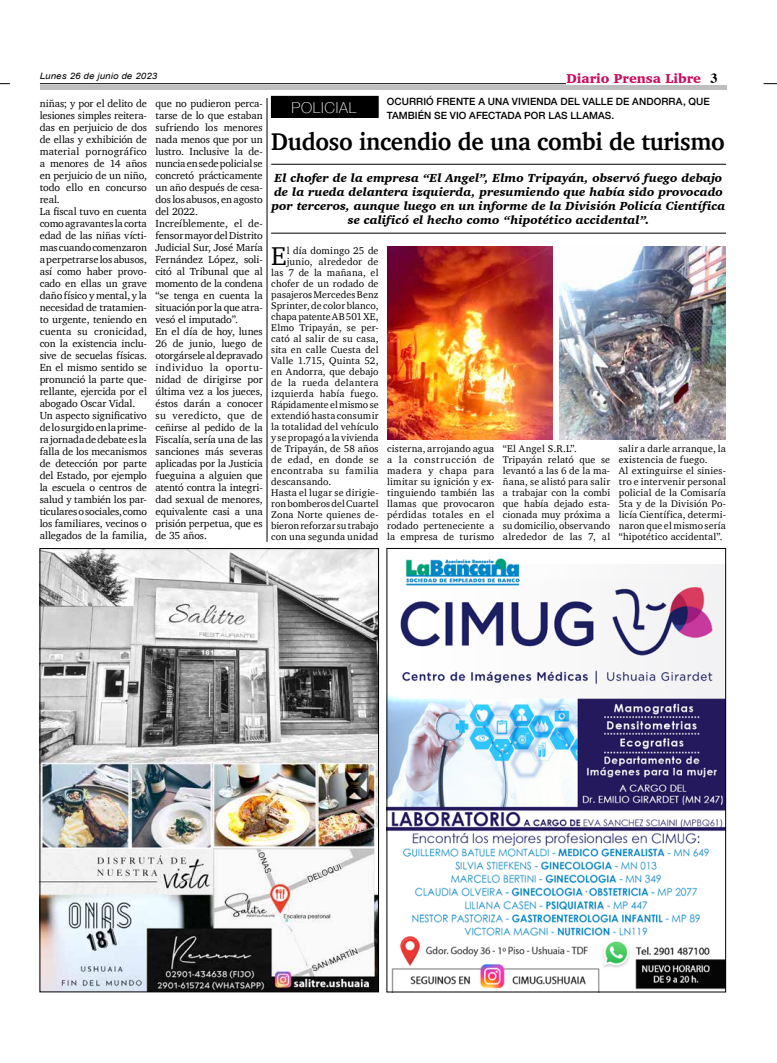
<style>
.page{position:relative;width:777px;height:1063px;background:#fff}
.page>*{position:absolute;margin:0;border:0;box-sizing:border-box;transform-origin:0 0}
.t1{font:26.4px "Charter";color:#000}
.t2{font:700 24.7px "Charter";letter-spacing:-.01em;color:#000;scale:.95 1}
.t3{font:100 15px "Helvetica Neue";letter-spacing:.05em;color:#fff}
.t4{font:700 14px "Times";color:#000}
.t5{font:900 13.2px "Charter";color:#c80c5f}
.t6{font:italic 900 12px/14px "Charter";letter-spacing:.005em;color:#000;text-align:center}
.t7{font:10.5px/12px "Charter";letter-spacing:-.005em;color:#000}
.t8{font:10px/11px "Charter";letter-spacing:.015em;color:#000}
.t9{font:500 10px/14px "Helvetica Neue";letter-spacing:.01em;color:#000}
.t10{font:10px "Charter";letter-spacing:-.005em;color:#000}
.t11{font:10px "Charter";letter-spacing:.04em;color:#000}
.t12{font:italic 8.8px "Arial";letter-spacing:.01em;color:#000;scale:1.11 1}
</style>
<div class="page">
<hr style="left:40px;top:83px;width:526px;height:1px;background:#000">
<hr style="left:40px;top:85px;width:686px;height:4px;background:#bcbec0">
<svg style="left:763px;top:83px;width:14px;height:1px"></svg>
<img style="left:389px;top:558px;width:334px;height:432px">
<img style="left:42px;top:550px;width:335px;height:440px">
<div style="left:40px;top:548px;width:339px;height:444px;border:1px solid #000"></div>
<hr style="left:267px;top:98px;width:1px;height:444px;background:#000">
<div style="left:271px;top:96px;width:107px;height:21px;background:#000"></div>
<hr style="left:271px;top:164px;width:455px;height:1px;background:#000">
<hr style="left:271px;top:233px;width:455px;height:1px;background:#000">
<img style="left:560px;top:246px;width:165px;height:193px">
<img style="left:387px;top:246px;width:166px;height:193px">
<p class="t12" style="left:40px;top:70px;width:108px">Lunes 26 de junio de 2023</p>
<p class="t5" style="left:566px;top:71px;width:136px">Diario Prensa Libre</p>
<p class="t7" style="left:40px;top:97px;width:109px">niñas; y por el delito de lesiones simples reitera&shy;das en perjuicio de dos de ellas y exhibición de material pornográfico a menores de 14 años en perjuicio de un niño, todo ello en concurso real.<br>La fiscal tuvo en cuenta como agravantes la corta edad de las niñas vícti&shy;mas cuando comenzaron a perpetrarse los abusos, así como haber provo&shy;cado en ellas un grave daño físico y mental, y la necesidad de tratamien&shy;to urgente, teniendo en cuenta su cronicidad, con la existencia inclu&shy;sive de secuelas físicas.<br>En el mismo sentido se pronunció la parte que&shy;rellante, ejercida por el abogado Oscar Vidal.<br>Un aspecto significativo de lo surgido en la prime&shy;ra jornada de debate es la falla de los mecanismos de detección por parte del Estado, por ejemplo la escuela o centros de salud y también los par&shy;ticulares o sociales, como los familiares, vecinos o allegados de la familia,</p>
<p class="t7" style="left:155px;top:97px;width:109px">que no pudieron perca&shy;tarse de lo que estaban sufriendo los menores nada menos que por un lustro. Inclusive la de&shy;nuncia en sede policial se concretó prácticamente un año después de cesa&shy;dos los abusos, en agosto del 2022.<br>Increíblemente, el de&shy;fensor mayor del Distrito<br>Judicial Sur, José María<br>Fernández López, soli&shy;citó al Tribunal que al momento de la condena “se tenga en cuenta la situación por la que atra&shy;vesó el imputado”.<br>En el día de hoy, lunes<br>26 de junio, luego de otorgársele al depravado individuo la oportu&shy;nidad de dirigirse por última vez a los jueces, éstos darán a conocer su veredicto, que de ceñirse al pedido de la<br>Fiscalía, sería una de las sanciones más severas aplicadas por la Justicia fueguina a alguien que atentó contra la integri&shy;dad sexual de menores, equivalente casi a una prisión perpetua, que es de 35 años.</p>
<h3 class="t4" style="left:710px;top:65px;width:8px">3</h3>
<h3 class="t3" style="left:291px;top:96px;width:66px">POLICIAL</h3>
<p class="t9" style="left:387px;top:94px;width:325px">OCURRIÓ FRENTE A UNA VIVIENDA DEL VALLE DE ANDORRA, QUE<br>TAMBIÉN SE VIO AFECTADA POR LAS LLAMAS.</p>
<h2 class="t2" style="left:271px;top:120px;width:479px">Dudoso incendio de una combi de turismo</h2>
<p class="t6" style="left:272px;top:170px;width:455px">El chofer de la empresa “El Angel”, Elmo Tripayán, observó fuego debajo de la rueda delantera izquierda, presumiendo que había sido provocado por terceros, aunque luego en un informe de la División Policía Científica se calificó el hecho como “hipotético accidental”.</p>
<h1 class="t1" style="left:271px;top:233px;width:17px">E</h1>
<p class="t8" style="left:287px;top:245px;width:93px">l día domingo 25 de</p>
<p class="t8" style="left:287px;top:256px;width:93px">junio, alrededor de</p>
<p class="t8" style="left:271px;top:267px;width:109px">las 7 de la mañana, el</p>
<p class="t8" style="left:271px;top:278px;width:109px">chofer de un rodado de</p>
<p class="t8" style="left:271px;top:289px;width:109px">pasajeros Mercedes Benz</p>
<p class="t8" style="left:271px;top:300px;width:109px">Sprinter, de color blanco,</p>
<p class="t10" style="left:271px;top:308px;width:109px">chapa patente AB 501 XE,</p>
<p class="t8" style="left:271px;top:322px;width:109px">Elmo Tripayán, se per-</p>
<p class="t8" style="left:271px;top:333px;width:109px">cató al salir de su casa,</p>
<p class="t8" style="left:271px;top:344px;width:109px">sita en calle Cuesta del</p>
<p class="t8" style="left:271px;top:355px;width:109px">Valle 1.715, Quinta 52,</p>
<p class="t8" style="left:271px;top:366px;width:109px">en Andorra, que debajo</p>
<p class="t8" style="left:271px;top:377px;width:109px">de la rueda delantera</p>
<p class="t8" style="left:271px;top:388px;width:109px">izquierda había fuego.</p>
<p class="t10" style="left:271px;top:396px;width:109px">Rápidamente el mismo se</p>
<p class="t8" style="left:271px;top:410px;width:109px">extendió hasta consumir</p>
<p class="t8" style="left:271px;top:421px;width:109px">la totalidad del vehículo</p>
<p class="t8" style="left:271px;top:432px;width:109px">y se propagó a la vivienda</p>
<p class="t8" style="left:271px;top:443px;width:109px">de Tripayán, de 58 años</p>
<p class="t8" style="left:271px;top:454px;width:109px">de edad, en donde se</p>
<p class="t11" style="left:271px;top:462px;width:109px">encontraba su familia</p>
<p class="t8" style="left:271px;top:476px;width:61px">descansando.</p>
<p class="t8" style="left:271px;top:487px;width:109px">Hasta el lugar se dirigie-</p>
<p class="t8" style="left:271px;top:498px;width:109px">ron bomberos del Cuartel</p>
<p class="t8" style="left:271px;top:509px;width:109px">Zona Norte quienes de-</p>
<p class="t8" style="left:271px;top:520px;width:109px">bieron reforzar su trabajo</p>
<p class="t8" style="left:271px;top:531px;width:109px">con una segunda unidad</p>
<p class="t8" style="left:387px;top:443px;width:109px;text-align:justify">cisterna, arrojando agua a la construcción de madera y chapa para limitar su ignición y ex&shy;tinguiendo también las llamas que provocaron pérdidas totales en el rodado perteneciente a la empresa de turismo</p>
<p class="t8" style="left:503px;top:443px;width:109px">“El Angel S.R.L”.<br>Tripayán relató que se levantó a las 6 de la ma&shy;ñana, se alistó para salir a trabajar con la combi que había dejado esta&shy;cionada muy próxima a su domicilio, observando alrededor de las 7, al</p>
<p class="t8" style="left:618px;top:443px;width:109px">salir a darle arranque, la existencia de fuego.<br>Al extinguirse el sinies&shy;tro e intervenir personal policial de la Comisaría<br>5ta y de la División Po&shy;licía Científica, determi&shy;naron que el mismo sería “hipotético accidental”.</p>
</div>
